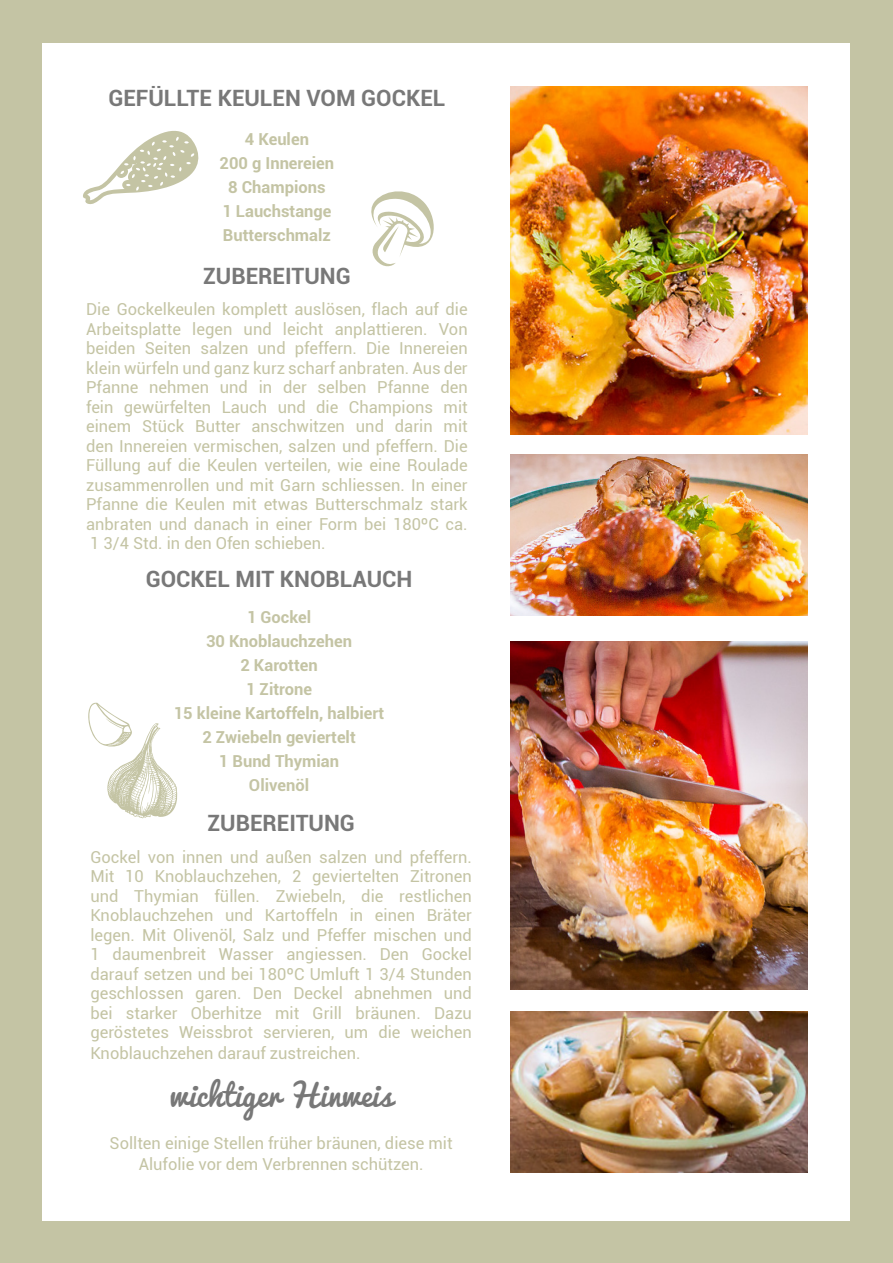
<style>
.page{position:relative;width:893px;height:1263px;background:#c4c4a4}
.page>*{position:absolute;margin:0;border:0;box-sizing:border-box;transform-origin:0 0}
.t1{font:30px "Pacifico";color:#787878}
.t2{font:700 22.5px "Roboto";color:#787878}
.t3{font:16.5px/19.5px "Roboto";color:#c4c4a4;text-align:justify}
.t4{font:700 16.5px/24px "Roboto";color:#c4c4a4;text-align:center}
</style>
<div class="page">
<div style="left:43px;top:43px;width:807px;height:1177px;background:#fff"></div>
<img style="left:510px;top:86px;width:298px;height:349px">
<img style="left:510px;top:454px;width:298px;height:162px">
<img style="left:510px;top:641px;width:298px;height:349px">
<img style="left:510px;top:1011px;width:298px;height:161px">
<svg style="left:83px;top:130px;width:116px;height:74px"></svg>
<svg style="left:371px;top:191px;width:63px;height:76px"></svg>
<svg style="left:88px;top:702px;width:90px;height:116px"></svg>
<h2 class="t2" style="left:108px;top:82px;width:339px">GEFÜLLTE KEULEN VOM GOCKEL</h2>
<p class="t4" style="left:220px;top:127px;width:116px">4 Keulen<br>200 g Innereien<br>8 Champions<br>1 Lauchstange<br>Butterschmalz</p>
<h2 class="t2" style="left:203px;top:260px;width:149px">ZUBEREITUNG</h2>
<p class="t3" style="left:86px;top:299px;width:383px">Die Gockelkeulen komplett auslösen, flach auf die Arbeitsplatte legen und leicht anplattieren. Von beiden Seiten salzen und pfeffern. Die Innereien klein würfeln und ganz kurz scharf anbraten. Aus der Pfanne nehmen und in der selben Pfanne den fein gewürfelten Lauch und die Champions mit einem Stück Butter anschwitzen und darin mit den Innereien vermischen, salzen und pfeffern. Die Füllung auf die Keulen verteilen, wie eine Roulade zusammenrollen und mit Garn schliessen. In einer Pfanne die Keulen mit etwas Butterschmalz stark anbraten und danach in einer Form bei 180ºC ca.<br>1 3/4 Std. in den Ofen schieben.</p>
<h2 class="t2" style="left:146px;top:563px;width:268px">GOCKEL MIT KNOBLAUCH</h2>
<p class="t4" style="left:174px;top:604px;width:212px">1 Gockel<br>30 Knoblauchzehen<br>2 Karotten<br>1 Zitrone<br>15 kleine Kartoffeln, halbiert<br>2 Zwiebeln geviertelt<br>1 Bund Thymian<br>Olivenöl</p>
<h2 class="t2" style="left:207px;top:807px;width:149px">ZUBEREITUNG</h2>
<p class="t3" style="left:90px;top:846px;width:383px">Gockel von innen und außen salzen und pfeffern.<br>Mit 10 Knoblauchzehen, 2 geviertelten Zitronen und Thymian füllen. Zwiebeln, die restlichen Knoblauchzehen und Kartoffeln in einen Bräter legen. Mit Olivenöl, Salz und Pfeffer mischen und 1 daumenbreit Wasser angiessen. Den Gockel darauf setzen und bei 180ºC Umluft 1 3/4 Stunden geschlossen garen. Den Deckel abnehmen und bei starker Oberhitze mit Grill bräunen. Dazu geröstetes Weissbrot servieren, um die weichen</p>
<p class="t3" style="left:90px;top:1043px;width:272px">Knoblauchzehen darauf zustreichen.</p>
<h1 class="t1" style="left:170px;top:1069px;width:224px">wichtiger Hinweis</h1>
<p class="t3" style="left:110px;top:1132px;width:345px;line-height:21px;text-align:center">Sollten einige Stellen früher bräunen, diese mit<br>Alufolie vor dem Verbrennen schützen.</p>
</div>
